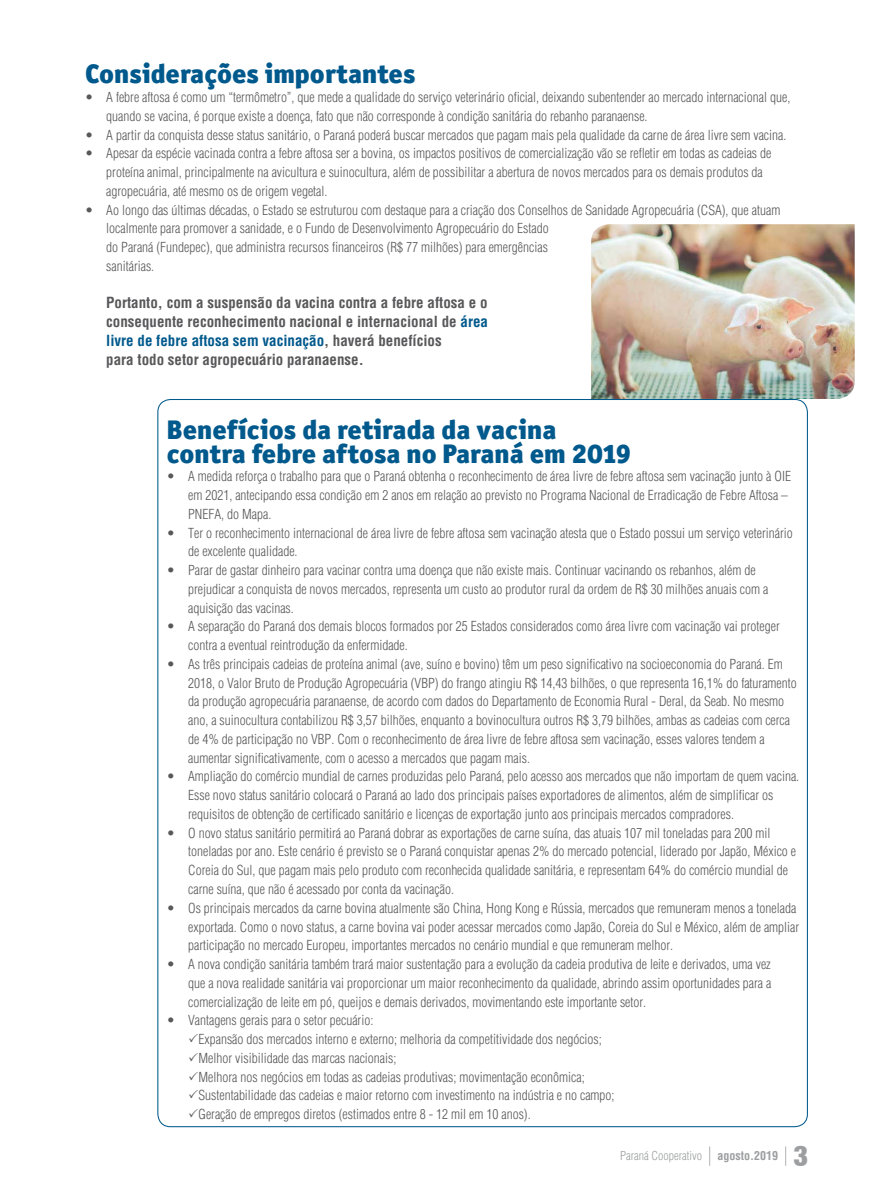
<style>
.page{position:relative;width:893px;height:1191px;background:#fff}
.page>*{position:absolute;margin:0;border:0;box-sizing:border-box;transform-origin:0 0}
.t1{font:30px "Sans Black Cond";color:#9c9e9f}
.t2{font:900 27px/24px "Officina Sans ITC Std";color:#00598c}
.t3{font:700 condensed 15px/18.8px "Helvetica";color:#58585a}
.t4{font:300 condensed 13.5px/18.8px "Helvetica";color:#58585a}
.t5{font:300 condensed 12px "Helvetica";color:#9c9e9f}
.t6{font:700 condensed 12px "Helvetica";color:#9c9e9f}
.s1{color:#00598c}
</style>
<div class="page">
<svg style="left:709px;top:1146px;width:1px;height:19px"></svg>
<svg style="left:785px;top:1146px;width:1px;height:19px"></svg>
<img style="left:591px;top:224px;width:264px;height:175px">
<h2 class="t2" style="left:85px;top:62px;width:332px">Considerações importantes</h2>
<p class="t4" style="left:106px;top:88px;width:685px;text-indent:-21px">• A febre aftosa é como um “termômetro”, que mede a qualidade do serviço veterinário oficial, deixando subentender ao mercado internacional que, quando se vacina, é porque existe a doença, fato que não corresponde à condição sanitária do rebanho paranaense.</p>
<p class="t4" style="left:85px;top:125px;width:703px">• A partir da conquista desse status sanitário, o Paraná poderá buscar mercados que pagam mais pela qualidade da carne de área livre sem vacina.</p>
<p class="t4" style="left:106px;top:144px;width:667px;text-indent:-21px">• Apesar da espécie vacinada contra a febre aftosa ser a bovina, os impactos positivos de comercialização vão se refletir em todas as cadeias de proteína animal, principalmente na avicultura e suinocultura, além de possibilitar a abertura de novos mercados para os demais produtos da agropecuária, até mesmo os de origem vegetal.</p>
<p class="t4" style="left:106px;top:200px;width:676px;text-indent:-21px">• Ao longo das últimas décadas, o Estado se estruturou com destaque para a criação dos Conselhos de Sanidade Agropecuária (CSA), que atuam localmente para promover a sanidade, e o Fundo de Desenvolvimento Agropecuário do Estado<br>do Paraná (Fundepec), que administra recursos financeiros (R$ 77 milhões) para emergências<br>sanitárias.</p>
<p class="t3" style="left:106px;top:293px;width:383px">Portanto, com a suspensão da vacina contra a febre aftosa e o consequente reconhecimento nacional e internacional de <span class="s1">área livre de febre aftosa sem vacinação</span>, haverá benefícios<br>para todo setor agropecuário paranaense.</p>
<h2 class="t2" style="left:167px;top:417px;width:466px">Benefícios da retirada da vacina contra febre aftosa no Paraná em 2019</h2>
<p class="t4" style="left:188px;top:467px;width:604px;text-indent:-21px">• A medida reforça o trabalho para que o Paraná obtenha o reconhecimento de área livre de febre aftosa sem vacinação junto à OIE em 2021, antecipando essa condição em 2 anos em relação ao previsto no Programa Nacional de Erradicação de Febre Aftosa –<br>PNEFA, do Mapa.</p>
<p class="t4" style="left:188px;top:523px;width:606px;text-indent:-21px">• Ter o reconhecimento internacional de área livre de febre aftosa sem vacinação atesta que o Estado possui um serviço veterinário de excelente qualidade.</p>
<p class="t4" style="left:188px;top:561px;width:582px;text-indent:-21px">• Parar de gastar dinheiro para vacinar contra uma doença que não existe mais. Continuar vacinando os rebanhos, além de prejudicar a conquista de novos mercados, representa um custo ao produtor rural da ordem de R$ 30 milhões anuais com a aquisição das vacinas.</p>
<p class="t4" style="left:188px;top:617px;width:593px;text-indent:-21px">• A separação do Paraná dos demais blocos formados por 25 Estados considerados como área livre com vacinação vai proteger contra a eventual reintrodução da enfermidade.</p>
<p class="t4" style="left:188px;top:654px;width:610px;text-indent:-21px">• As três principais cadeias de proteína animal (ave, suíno e bovino) têm um peso significativo na socioeconomia do Paraná. Em 2018, o Valor Bruto de Produção Agropecuária (VBP) do frango atingiu R$ 14,43 bilhões, o que representa 16,1% do faturamento da produção agropecuária paranaense, de acordo com dados do Departamento de Economia Rural - Deral, da Seab. No mesmo ano, a suinocultura contabilizou R$ 3,57 bilhões, enquanto a bovinocultura outros R$ 3,79 bilhões, ambas as cadeias com cerca de 4% de participação no VBP. Com o reconhecimento de área livre de febre aftosa sem vacinação, esses valores tendem a aumentar significativamente, com o acesso a mercados que pagam mais.</p>
<p class="t4" style="left:188px;top:767px;width:613px;text-indent:-21px">• Ampliação do comércio mundial de carnes produzidas pelo Paraná, pelo acesso aos mercados que não importam de quem vacina.<br>Esse novo status sanitário colocará o Paraná ao lado dos principais países exportadores de alimentos, além de simplificar os requisitos de obtenção de certificado sanitário e licenças de exportação junto aos principais mercados compradores.</p>
<p class="t4" style="left:188px;top:823px;width:610px;text-indent:-21px">• O novo status sanitário permitirá ao Paraná dobrar as exportações de carne suína, das atuais 107 mil toneladas para 200 mil toneladas por ano. Este cenário é previsto se o Paraná conquistar apenas 2% do mercado potencial, liderado por Japão, México e Coreia do Sul, que pagam mais pelo produto com reconhecida qualidade sanitária, e representam 64% do comércio mundial de carne suína, que não é acessado por conta da vacinação.</p>
<p class="t4" style="left:188px;top:898px;width:613px;text-indent:-21px">• Os principais mercados da carne bovina atualmente são China, Hong Kong e Rússia, mercados que remuneram menos a tonelada exportada. Como o novo status, a carne bovina vai poder acessar mercados como Japão, Coreia do Sul e México, além de ampliar participação no mercado Europeu, importantes mercados no cenário mundial e que remuneram melhor.</p>
<p class="t4" style="left:188px;top:954px;width:585px;text-align:justify;text-indent:-21px">• A nova condição sanitária também trará maior sustentação para a evolução da cadeia produtiva de leite e derivados, uma vez que a nova realidade sanitária vai proporcionar um maior reconhecimento da qualidade, abrindo assim oportunidades para a comercialização de leite em pó, queijos e demais derivados, movimentando este importante setor.</p>
<p class="t4" style="left:198px;top:1011px;width:418px;text-indent:-32px">• Vantagens gerais para o setor pecuário:<br>Expansão dos mercados interno e externo; melhoria da competitividade dos negócios; Melhor visibilidade das marcas nacionais;<br>Melhora nos negócios em todas as cadeias produtivas; movimentação econômica; Sustentabilidade das cadeias e maior retorno com investimento na indústria e no campo; Geração de empregos diretos (estimados entre 8 - 12 mil em 10 anos).</p>
<p class="t5" style="left:620px;top:1148px;width:83px">Paraná Cooperativo</p>
<p class="t6" style="left:717px;top:1148px;width:62px">agosto.2019</p>
<h1 class="t1" style="left:793px;top:1137px;width:16px">3</h1>
</div>
